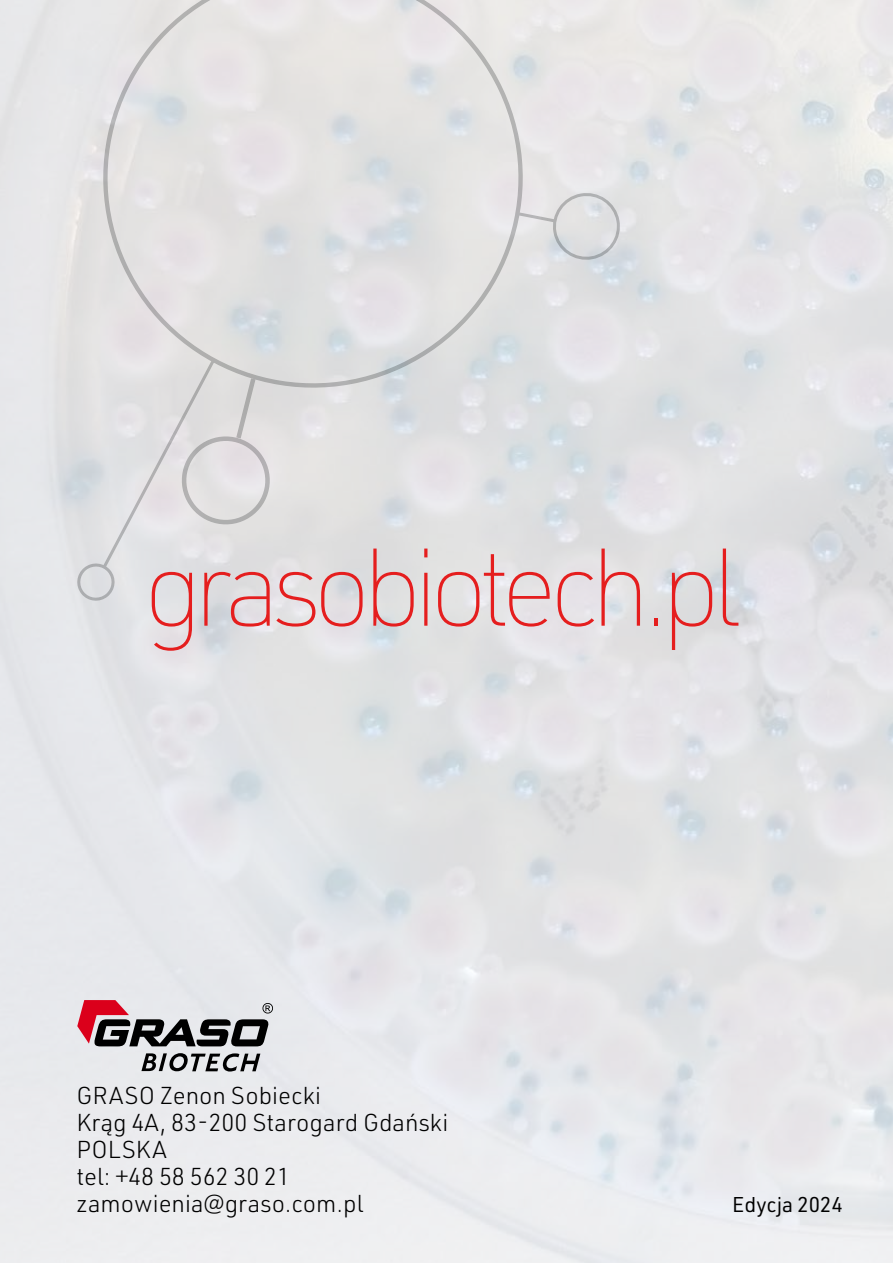
<style>
.page{position:relative;width:893px;height:1263px;background:#fff}
.page>*{position:absolute;margin:0;border:0;box-sizing:border-box;transform-origin:0 0}
.t1{font:100 108px "URWDIN";letter-spacing:-.09em;color:#e51e1e}
.t2{font:300 24px/27px "URWDIN";color:#000}
.t3{font:21px "URWDIN";color:#000}
</style>
<div class="page">
<svg style="left:141px;top:1053px;width:119px;height:18px;background:#8b8c8d"></svg>
<svg style="left:77px;top:1000px;width:196px;height:46px;background:#998388"></svg>
<svg style="left:74px;top:192px;width:547px;height:412px;background:#dedfe1"></svg>
<svg style="left:100px;top:210px;width:458px;height:360px;background:#e0dfe1"></svg>
<svg style="left:76px;top:0;width:473px;height:414px;background:#e1e0e1"></svg>
<h1 class="t1" style="left:142px;top:518px;width:600px">grasobiotech.pl</h1>
<p class="t2" style="left:77px;top:1081px;width:373px">GRASO Zenon Sobiecki<br>Krąg 4A, 83-200 Starogard Gdański<br>POLSKA<br>tel: +48 58 562 30 21 zamowienia@graso.com.pl</p>
<p class="t3" style="left:732px;top:1190px;width:112px">Edycja 2024</p>
</div>
